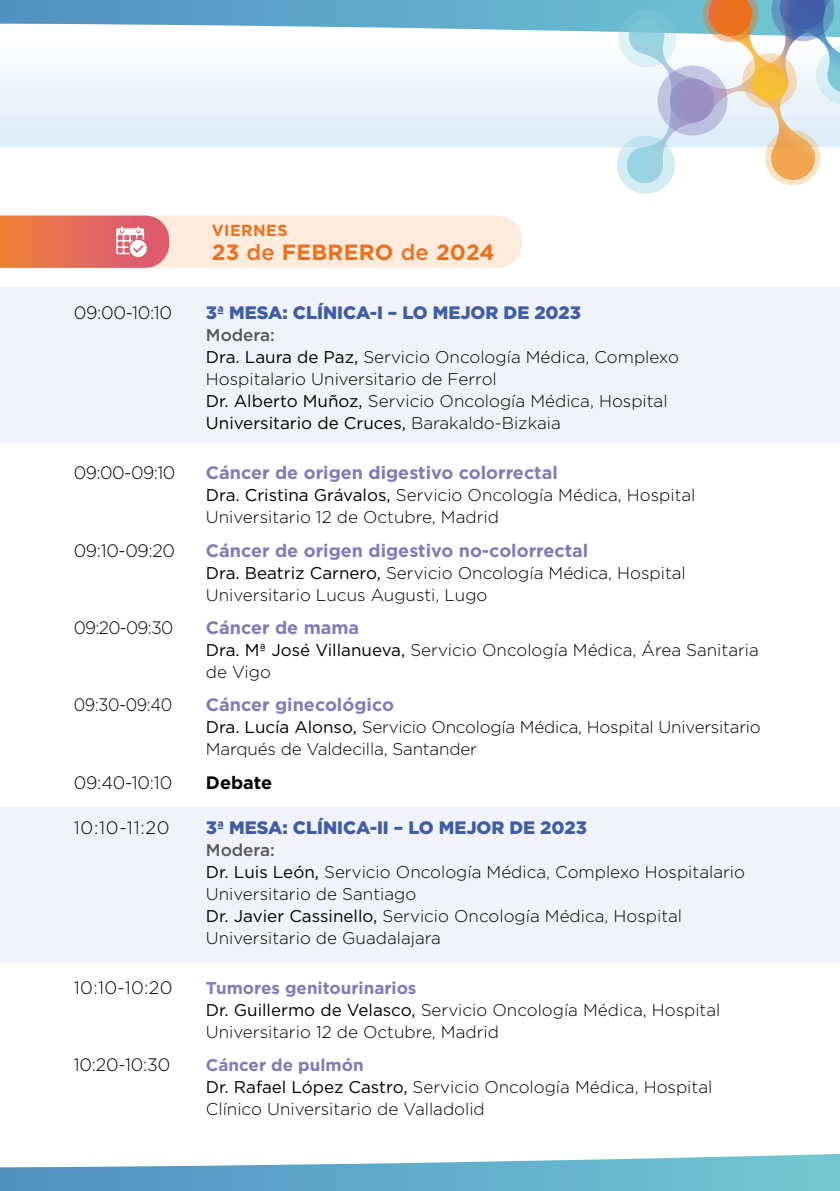
<style>
.page{position:relative;width:840px;height:1191px;background:#fff}
.page>*{position:absolute;margin:0;border:0;box-sizing:border-box;transform-origin:0 0}
.t1{font:700 22px "Gotham";letter-spacing:.01em;color:#ee701e}
.t2{font:700 18px "Gotham";color:#827ab8}
.t3{font:300 18px "Gotham";letter-spacing:-.02em;color:#000}
.t4{font:900 18px "Gotham";color:#405ca7}
.t5{font:300 18px "Gotham";letter-spacing:-.02em;color:#000;scale:.95 1}
.t6{font:300 18px "Gotham";letter-spacing:-.02em;color:#000;scale:.9 1}
.t7{font:700 18px "Gotham";color:#000}
.t8{font:300 17px/22px "Gotham";color:#000}
.t9{font:700 16px "Gotham";letter-spacing:.025em;color:#ee701e}
.s1{font-weight:500}
.s2{font-weight:500;color:#575756}
.s3{font-weight:400}
.s4{font-weight:700;color:#827ab8}
</style>
<div class="page">
<div style="left:0;top:287px;width:839px;height:156px;background:#f0f4fa"></div>
<div style="left:0;top:806px;width:839px;height:156px;background:#f0f4fa"></div>
<div style="left:131px;top:215px;width:391px;height:53px;background:#fdecdd;border-radius:24px"></div>
<svg style="left:0;top:215px;width:169px;height:53px;background:#e77966"></svg>
<svg style="left:0;top:1153px;width:839px;height:38px"></svg>
<svg style="left:0;top:0;width:839px;height:194px"></svg>
<p class="t9" style="left:212px;top:220px;width:77px">VIERNES</p>
<p class="t1" style="left:212px;top:238px;width:284px">23 <span class="s1">de</span> FEBRERO <span class="s1">de</span> 2024</p>
<p class="t3" style="left:74px;top:301px;width:100px">09:00-10:10</p>
<p class="t4" style="left:206px;top:300px;width:376px">3ª MESA: CLÍNICA-I – LO MEJOR DE 2023</p>
<p class="t8" style="left:206px;top:323px;width:474px"><span class="s2">Modera:<br></span><span class="s3">Dra. Laura de Paz,</span> Servicio Oncología Médica, Complexo Hospitalario Universitario de Ferrol<br><span class="s3">Dr. Alberto Muñoz,</span> Servicio Oncología Médica, Hospital <span class="s3">Universitario de Cruces,</span> Barakaldo-Bizkaia</p>
<p class="t3" style="left:74px;top:461px;width:103px">09:00-09:10</p>
<p class="t2" style="left:206px;top:461px;width:353px">Cáncer de origen digestivo colorrectal</p>
<p class="t8" style="left:206px;top:484px;width:491px"><span class="s3">Dra. Cristina Grávalos,</span> Servicio Oncología Médica, Hospital<br>Universitario 12 de Octubre, Madrid</p>
<p class="t3" style="left:74px;top:539px;width:103px">09:10-09:20</p>
<p class="t2" style="left:206px;top:538px;width:384px">Cáncer de origen digestivo no-colorrectal</p>
<p class="t8" style="left:206px;top:561px;width:481px"><span class="s3">Dra. Beatriz Carnero,</span> Servicio Oncología Médica, Hospital<br>Universitario Lucus Augusti, Lugo</p>
<p class="t5" style="left:74px;top:616px;width:106px">09:20-09:30</p>
<p class="t2" style="left:206px;top:616px;width:155px">Cáncer de mama</p>
<p class="t8" style="left:206px;top:638px;width:554px"><span class="s3">Dra. Mª José Villanueva,</span> Servicio Oncología Médica, Área Sanitaria de Vigo</p>
<p class="t6" style="left:74px;top:693px;width:111px">09:30-09:40</p>
<p class="t2" style="left:206px;top:693px;width:189px">Cáncer ginecológico</p>
<p class="t8" style="left:206px;top:716px;width:556px"><span class="s3">Dra. Lucía Alonso,</span> Servicio Oncología Médica, Hospital Universitario<br>Marqués de Valdecilla, Santander</p>
<p class="t3" style="left:74px;top:771px;width:100px">09:40-10:10</p>
<p class="t7" style="left:206px;top:770px;width:68px">Debate</p>
<p class="t3" style="left:74px;top:815px;width:97px">10:10-11:20</p>
<p class="t4" style="left:206px;top:814px;width:382px">3ª MESA: CLÍNICA-II – LO MEJOR DE 2023</p>
<p class="t8" style="left:206px;top:838px;width:540px"><span class="s2">Modera:<br></span><span class="s3">Dr. Luis León,</span> Servicio Oncología Médica, Complexo Hospitalario Universitario de Santiago<br><span class="s3">Dr. Javier Cassinello,</span> Servicio Oncología Médica, Hospital Universitario de Guadalajara</p>
<p class="t3" style="left:74px;top:976px;width:100px">10:10-10:20</p>
<p class="t8" style="left:206px;top:976px;width:515px"><span class="s4">Tumores genitourinarios<br></span><span class="s3">Dr. Guillermo de Velasco,</span> Servicio Oncología Médica, Hospital<br>Universitario 12 de Octubre, Madrid</p>
<p class="t3" style="left:74px;top:1053px;width:98px">10:20-10:30</p>
<p class="t8" style="left:206px;top:1053px;width:507px"><span class="s4">Cáncer de pulmón<br></span><span class="s3">Dr. Rafael López Castro,</span> Servicio Oncología Médica, Hospital<br>Clínico Universitario de Valladolid</p>
</div>
